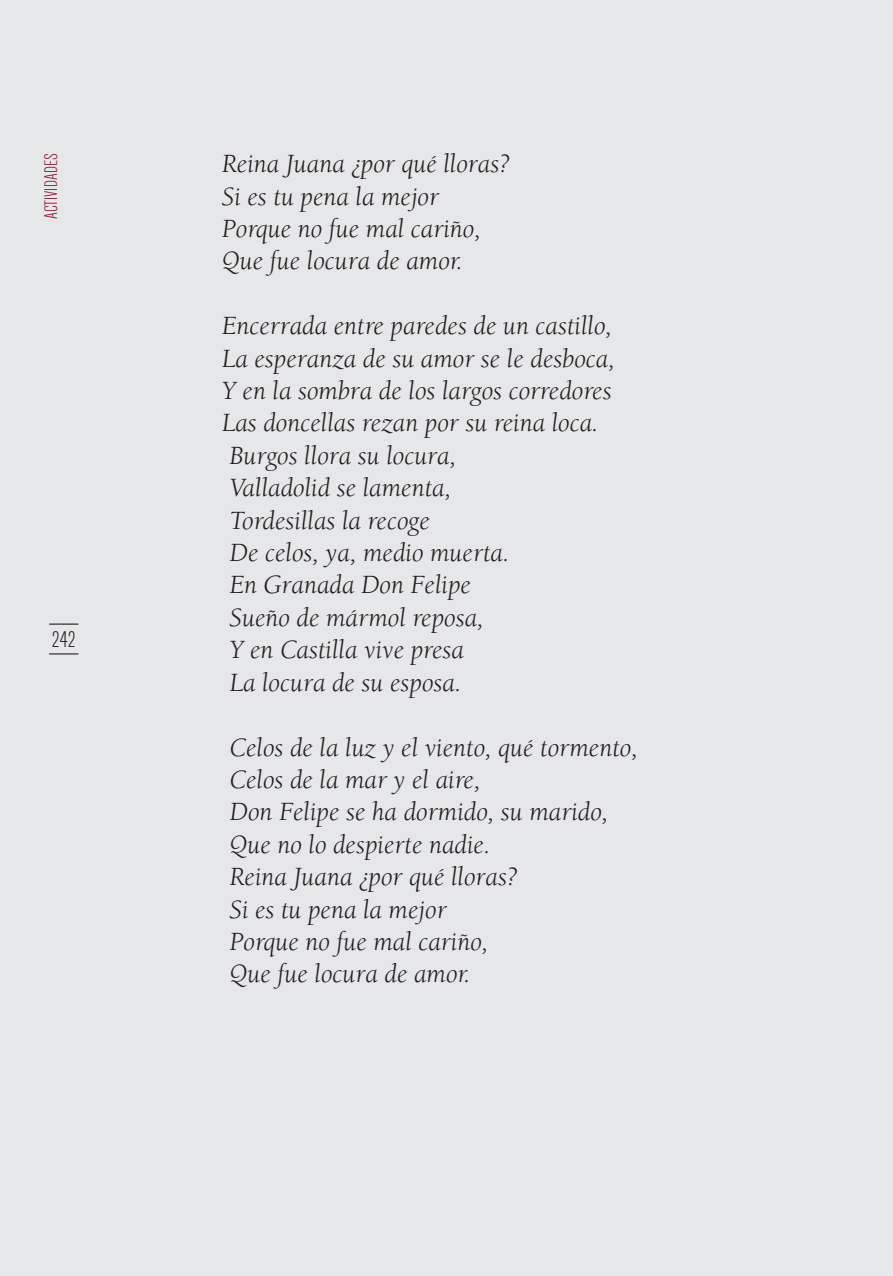
<style>
.page{position:relative;width:893px;height:1276px;background:#e6e7e9}
.page>*{position:absolute;margin:0;border:0;box-sizing:border-box;transform-origin:0 0}
.t1{font:italic 27px/32.4px "Berkeley Std";color:#231f20}
.t2{font:300 condensed 22.5px "Akzidenz Grotesk BE";color:#231f20}
.t3{font:300 condensed 18px "Akzidenz Grotesk BE";color:#8a1a35}
</style>
<div class="page">
<svg style="left:49px;top:623px;width:29px;height:1px"></svg>
<svg style="left:49px;top:653px;width:29px;height:1px"></svg>
<p class="t3" style="left:41px;top:219px;width:67px;rotate:-90deg">ACTIVIDADES</p>
<p class="t1" style="left:222px;top:148px;width:288px">Reina Juana ¿por qué lloras?<br>Si es tu pena la mejor<br>Porque no fue mal cariño,<br>Que fue locura de amor.</p>
<p class="t1" style="left:222px;top:310px;width:394px">Encerrada entre paredes de un castillo,<br>La esperanza de su amor se le desboca,<br>Y en la sombra de los largos corredores<br>Las doncellas rezan por su reina loca.<br>Burgos llora su locura,<br>Valladolid se lamenta,<br>Tordesillas la recoge<br>De celos, ya, medio muerta.<br>En Granada Don Felipe<br>Sueño de mármol reposa,<br>Y en Castilla vive presa<br>La locura de su esposa.</p>
<p class="t1" style="left:230px;top:731px;width:410px">Celos de la luz y el viento, qué tormento,<br>Celos de la mar y el aire,<br>Don Felipe se ha dormido, su marido,<br>Que no lo despierte nadie.<br>Reina Juana ¿por qué lloras?<br>Si es tu pena la mejor<br>Porque no fue mal cariño,<br>Que fue locura de amor.</p>
<p class="t2" style="left:52px;top:627px;width:25px">242</p>
</div>
